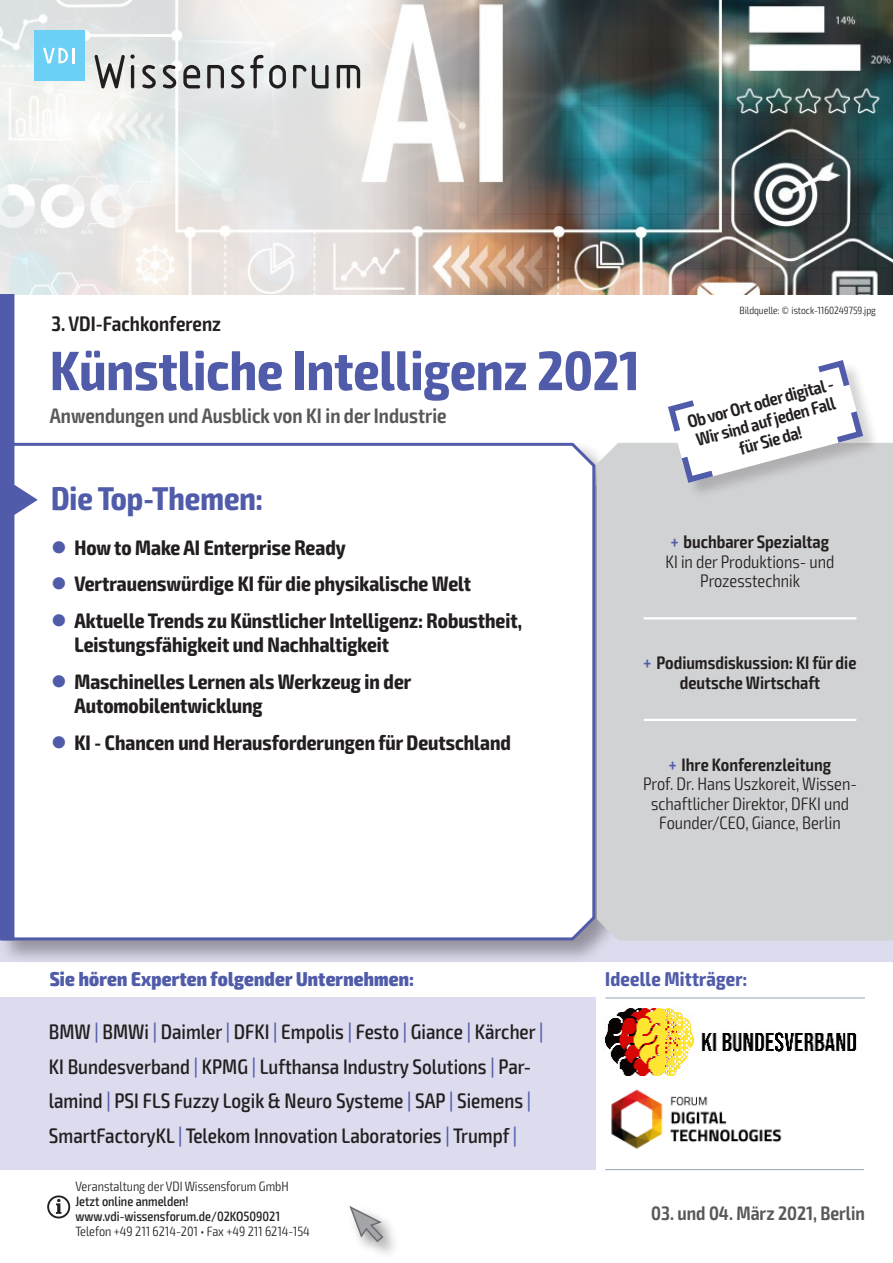
<style>
.page{position:relative;width:893px;height:1263px;background:#fff}
.page>*{position:absolute;margin:0;border:0;box-sizing:border-box;transform-origin:0 0}
.t1{font:700 condensed 55.5px "Exo 2";color:#505ca9}
.t2{font:700 condensed 33px "Exo 2";color:#505ca9}
.t3{font:700 condensed 21px/24px "Exo 2";color:#231f20}
.t4{font:500 condensed 21px/34.5px "Exo 2";color:#231f20}
.t5{font:600 condensed 21px "Exo 2";color:#57585a}
.t6{font:600 condensed 21px "Exo 2";color:#231f20}
.t7{font:800 condensed 20.1px "Exo 2";letter-spacing:.01em;color:#505ca9}
.t8{font:700 condensed 20.1px "Exo 2";letter-spacing:.01em;color:#505ca9}
.t9{font:600 condensed 19.5px "Exo 2";color:#57585a}
.t10{font:300 condensed 18px/19.5px "Exo 2";color:#231f20;text-align:center}
.t11{font:600 condensed 18px/19.5px "Exo 2";color:#231f20;text-align:center}
.t12{font:300 condensed 13.5px "Exo 2";color:#231f20}
.t13{font:500 condensed 13.5px/15px "Exo 2";color:#231f20}
.t14{font:300 condensed 10.5px "Exo 2";color:#231f20}
.s1{color:#505ca9}
.s2{font-weight:600;color:#505ca9}
.s3{font-weight:600}
</style>
<div class="page">
<div style="left:0;top:439px;width:620px;height:526px;background:#231f20;opacity:.4"></div>
<svg style="left:0;top:441px;width:597px;height:501px"></svg>
<img style="left:559px;top:0;width:334px;height:294px">
<svg style="left:0;top:0;width:559px;height:295px"></svg>
<svg style="left:94px;top:54px;width:41px;height:34px"></svg>
<svg style="left:142px;top:65px;width:14px;height:24px"></svg>
<svg style="left:163px;top:65px;width:13px;height:24px"></svg>
<svg style="left:183px;top:65px;width:17px;height:23px"></svg>
<svg style="left:207px;top:65px;width:17px;height:23px"></svg>
<svg style="left:231px;top:55px;width:55px;height:34px;background:#b7b8b9"></svg>
<svg style="left:293px;top:65px;width:36px;height:23px"></svg>
<svg style="left:337px;top:65px;width:23px;height:23px"></svg>
<div style="left:34px;top:30px;width:50px;height:51px;background:#6bcff6"></div>
<svg style="left:43px;top:48px;width:31px;height:15px"></svg>
<svg style="left:0;top:294px;width:38px;height:646px"></svg>
<div style="left:597px;top:443px;width:296px;height:497px;background:#d1d2d4"></div>
<hr style="left:644px;top:617px;width:212px;height:2px;background:#fff">
<hr style="left:644px;top:719px;width:212px;height:2px;background:#fff">
<svg style="left:47px;top:1195px;width:23px;height:23px"></svg>
<div style="left:347px;top:1203px;width:54px;height:57px;background:#231f20;opacity:.5"></div>
<svg style="left:349px;top:1205px;width:36px;height:38px"></svg>
<img style="left:603px;top:1008px;width:255px;height:68px">
<hr style="left:605px;top:997px;width:260px;height:1px;background:#95aabb">
<hr style="left:605px;top:1169px;width:259px;height:1px;background:#95aabb">
<div style="left:0;top:997px;width:595px;height:173px;background:#dcdcee"></div>
<img style="left:611px;top:1089px;width:171px;height:60px">
<div style="left:668px;top:361px;width:213px;height:139px;background:#231f20;opacity:.2"></div>
<svg style="left:668px;top:360px;width:195px;height:123px"></svg>
<p class="t6" style="left:51px;top:311px;width:171px">3. VDI-Fachkonferenz</p>
<h1 class="t1" style="left:50px;top:337px;width:591px">Künstliche Intelligenz 2021</h1>
<p class="t5" style="left:50px;top:403px;width:398px">Anwendungen und Ausblick von KI in der Industrie</p>
<p class="t14" style="left:739px;top:304px;width:138px">Bildquelle: © istock-1160249759.jpg</p>
<p class="t11" style="left:685px;top:413px;width:152px;rotate:-15deg">Ob vor Ort oder digital -<br>Wir sind auf jeden Fall für Sie da!</p>
<h2 class="t2" style="left:51px;top:478px;width:214px">Die Top-Themen:</h2>
<p class="t3" style="left:51px;top:536px;width:296px"><span class="s1">●</span> How to Make AI Enterprise Ready</p>
<p class="t3" style="left:51px;top:573px;width:422px"><span class="s1">●</span> Vertrauenswürdige KI für die physikalische Welt</p>
<p class="t3" style="left:74px;top:609px;width:449px;text-indent:-23px"><span class="s1">●</span> Aktuelle Trends zu Künstlicher Intelligenz: Robustheit,<br>Leistungsfähigkeit und Nachhaltigkeit</p>
<p class="t3" style="left:74px;top:670px;width:338px;text-indent:-23px"><span class="s1">●</span> Maschinelles Lernen als Werkzeug in der<br>Automobilentwicklung</p>
<p class="t3" style="left:51px;top:731px;width:461px"><span class="s1">●</span> KI - Chancen und Herausforderungen für Deutschland</p>
<p class="t10" style="left:665px;top:532px;width:171px"><span class="s2">+</span> <span class="s3">buchbarer Spezialtag<br></span>KI in der Produktions- und<br>Prozesstechnik</p>
<p class="t11" style="left:644px;top:653px;width:214px"><span class="s1">+</span> Podiumsdiskussion: KI für die deutsche Wirtschaft</p>
<p class="t10" style="left:643px;top:755px;width:215px"><span class="s2">+</span> <span class="s3">Ihre Konferenzleitung<br></span>Prof. Dr. Hans Uszkoreit, Wissen&shy;schaftlicher Direktor, DFKI und<br>Founder/CEO, Giance, Berlin</p>
<p class="t7" style="left:50px;top:967px;width:366px">Sie hören Experten folgender Unternehmen:</p>
<p class="t8" style="left:605px;top:967px;width:144px">Ideelle Mitträger:</p>
<p class="t4" style="left:49px;top:1015px;width:496px">BMW <span class="s1">|</span> BMWi <span class="s1">|</span> Daimler <span class="s1">|</span> DFKI <span class="s1">|</span> Empolis <span class="s1">|</span> Festo <span class="s1">|</span> Giance <span class="s1">|</span> Kärcher <span class="s1">| </span>KI Bundesverband <span class="s1">|</span> KPMG <span class="s1">|</span> Lufthansa Industry Solutions <span class="s1">|</span> Par&shy;lamind <span class="s1">|</span> PSI FLS Fuzzy Logik &amp; Neuro Systeme <span class="s1">|</span> SAP <span class="s1">|</span> Siemens <span class="s1">| </span>SmartFactoryKL <span class="s1">|</span> Telekom Innovation Laboratories <span class="s1">|</span> Trumpf <span class="s1">|</span></p>
<p class="t12" style="left:75px;top:1178px;width:215px">Veranstaltung der VDI Wissensforum GmbH</p>
<p class="t13" style="left:75px;top:1194px;width:206px">Jetzt online anmelden! www.vdi-wissensforum.de/02KO509021</p>
<p class="t12" style="left:75px;top:1223px;width:236px">Telefon +49 211 6214-201 • Fax +49 211 6214-154</p>
<p class="t9" style="left:651px;top:1202px;width:215px">03. und 04. März 2021, Berlin</p>
</div>
